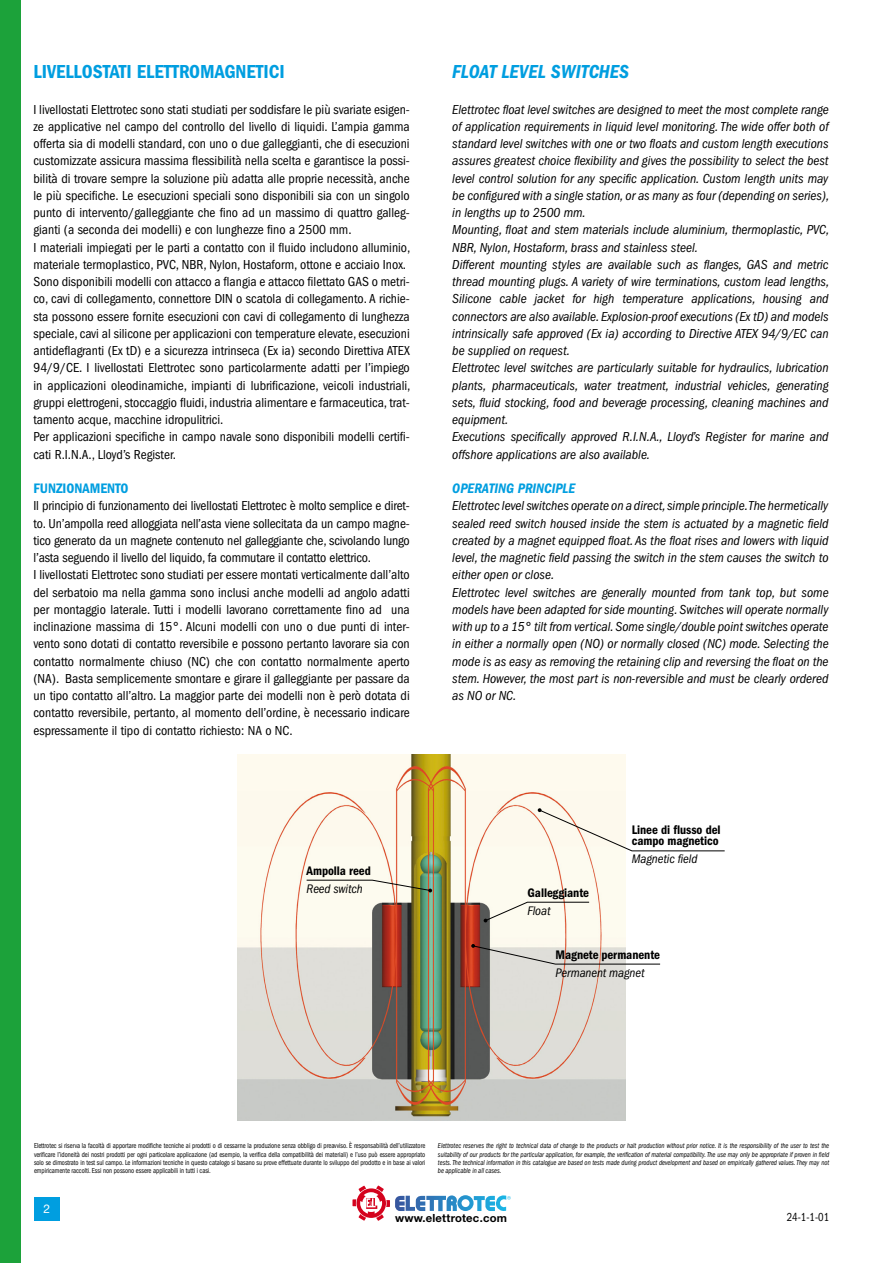
<style>
.page{position:relative;width:893px;height:1263px;background:#fff}
.page>*{position:absolute;margin:0;border:0;box-sizing:border-box;transform-origin:0 0}
.t1{font:600 condensed 19.5px "Franklin Gothic";color:#009ee0}
.t2{font:italic 600 condensed 19.5px "Franklin Gothic";color:#009ee0}
.t3{font:italic 600 condensed 14.25px "Franklin Gothic";color:#009ee0}
.t4{font:600 condensed 14.25px "Franklin Gothic";color:#009ee0}
.t5{font:condensed 13.5px/17.2px "Franklin Gothic";color:#000;text-align:justify}
.t6{font:italic condensed 13.5px/17.2px "Franklin Gothic";color:#000;text-align:justify}
.t7{font:600 condensed 12.9px/11.6px "Franklin Gothic";letter-spacing:-.005em;color:#000}
.t8{font:italic condensed 12.9px "Franklin Gothic";letter-spacing:-.005em;color:#000}
.t9{font:condensed 12px "Franklin Gothic";color:#000;scale:.9 1}
.t10{font:12px "Helvetica Neue LT Std";color:#fff}
.t11{font:700 11.25px "Helvetica Neue LT Std";letter-spacing:.02em;color:#000}
.t12{font:condensed 7.5px/8.2px "Franklin Gothic";letter-spacing:-.005em;color:#000;text-align:justify;scale:.89 1}
.t13{font:italic condensed 7.5px/8.2px "Franklin Gothic";letter-spacing:-.005em;color:#000;text-align:justify;scale:.89 1}
</style>
<div class="page">
<div style="left:0;top:0;width:21px;height:1263px;background:#1ca23a"></div>
<div style="left:34px;top:1197px;width:26px;height:23px;background:#009ee0"></div>
<svg style="left:352px;top:1185px;width:159px;height:36px"></svg>
<img style="left:237px;top:755px;width:389px;height:366px">
<svg style="left:538px;top:808px;width:187px;height:43px"></svg>
<svg style="left:484px;top:902px;width:105px;height:20px"></svg>
<svg style="left:471px;top:944px;width:189px;height:20px"></svg>
<svg style="left:306px;top:880px;width:126px;height:12px"></svg>
<p class="t1" style="left:33px;top:61px;width:253px">LIVELLOSTATI ELETTROMAGNETICI</p>
<p class="t5" style="left:33px;top:101px;width:378px">I livellostati Elettrotec sono stati studiati per soddisfare le più svariate esigen&shy;ze applicative nel campo del controllo del livello di liquidi. L’ampia gamma offerta sia di modelli standard, con uno o due galleggianti, che di esecuzioni customizzate assicura massima flessibilità nella scelta e garantisce la possi&shy;bilità di trovare sempre la soluzione più adatta alle proprie necessità, anche le più specifiche. Le esecuzioni speciali sono disponibili sia con un singolo punto di intervento/galleggiante che fino ad un massimo di quattro galleg&shy;gianti (a seconda dei modelli) e con lunghezze fino a 2500 mm.</p>
<p class="t5" style="left:33px;top:239px;width:378px">I materiali impiegati per le parti a contatto con il fluido includono alluminio, materiale termoplastico, PVC, NBR, Nylon, Hostaform, ottone e acciaio Inox.</p>
<p class="t5" style="left:33px;top:273px;width:378px">Sono disponibili modelli con attacco a flangia e attacco filettato GAS o metri&shy;co, cavi di collegamento, connettore DIN o scatola di collegamento. A richie&shy;sta possono essere fornite esecuzioni con cavi di collegamento di lunghezza speciale, cavi al silicone per applicazioni con temperature elevate, esecuzioni antideflagranti (Ex tD) e a sicurezza intrinseca (Ex ia) secondo Direttiva ATEX 94/9/CE. I livellostati Elettrotec sono particolarmente adatti per l’impiego in applicazioni oleodinamiche, impianti di lubrificazione, veicoli industriali, gruppi elettrogeni, stoccaggio fluidi, industria alimentare e farmaceutica, trat&shy;tamento acque, macchine idropulitrici.</p>
<p class="t5" style="left:33px;top:428px;width:378px">Per applicazioni specifiche in campo navale sono disponibili modelli certifi&shy;cati R.I.N.A., Lloyd’s Register.</p>
<p class="t4" style="left:33px;top:480px;width:96px">FUNZIONAMENTO</p>
<p class="t5" style="left:33px;top:497px;width:378px">Il principio di funzionamento dei livellostati Elettrotec è molto semplice e diret&shy;to. Un’ampolla reed alloggiata nell’asta viene sollecitata da un campo magne&shy;tico generato da un magnete contenuto nel galleggiante che, scivolando lungo l’asta seguendo il livello del liquido, fa commutare il contatto elettrico.</p>
<p class="t5" style="left:33px;top:566px;width:378px">I livellostati Elettrotec sono studiati per essere montati verticalmente dall’alto del serbatoio ma nella gamma sono inclusi anche modelli ad angolo adatti per montaggio laterale. Tutti i modelli lavorano correttamente fino ad una inclinazione massima di 15°. Alcuni modelli con uno o due punti di inter&shy;vento sono dotati di contatto reversibile e possono pertanto lavorare sia con contatto normalmente chiuso (NC) che con contatto normalmente aperto (NA). Basta semplicemente smontare e girare il galleggiante per passare da un tipo contatto all’altro. La maggior parte dei modelli non è però dotata di contatto reversibile, pertanto, al momento dell’ordine, è necessario indicare espressamente il tipo di contatto richiesto: NA o NC.</p>
<p class="t7" style="left:307px;top:865px;width:66px">Ampolla reed</p>
<p class="t8" style="left:307px;top:881px;width:58px">Reed switch</p>
<p class="t2" style="left:452px;top:61px;width:178px">FLOAT LEVEL SWITCHES</p>
<p class="t6" style="left:452px;top:101px;width:378px">Elettrotec float level switches are designed to meet the most complete range of application requirements in liquid level monitoring. The wide offer both of standard level switches with one or two floats and custom length executions assures greatest choice flexibility and gives the possibility to select the best level control solution for any specific application. Custom length units may be configured with a single station, or as many as four (depending on series), in lengths up to 2500 mm.</p>
<p class="t6" style="left:452px;top:221px;width:378px">Mounting, float and stem materials include aluminium, thermoplastic, PVC,<br>NBR, Nylon, Hostaform, brass and stainless steel.</p>
<p class="t6" style="left:452px;top:256px;width:379px">Different mounting styles are available such as flanges, GAS and metric thread mounting plugs. A variety of wire terminations, custom lead lengths, Silicone cable jacket for high temperature applications, housing and connectors are also available. Explosion-proof executions (Ex tD) and models intrinsically safe approved (Ex ia) according to Directive ATEX 94/9/EC can be supplied on request.</p>
<p class="t6" style="left:452px;top:359px;width:378px">Elettrotec level switches are particularly suitable for hydraulics, lubrication plants, pharmaceuticals, water treatment, industrial vehicles, generating sets, fluid stocking, food and beverage processing, cleaning machines and equipment.</p>
<p class="t6" style="left:452px;top:428px;width:378px">Executions specifically approved R.I.N.A., Lloyd’s Register for marine and offshore applications are also available.</p>
<p class="t3" style="left:452px;top:480px;width:124px">OPERATING PRINCIPLE</p>
<p class="t6" style="left:452px;top:497px;width:378px">Elettrotec level switches operate on a direct, simple principle. The hermetically sealed reed switch housed inside the stem is actuated by a magnetic field created by a magnet equipped float. As the float rises and lowers with liquid level, the magnetic field passing the switch in the stem causes the switch to either open or close.</p>
<p class="t6" style="left:452px;top:584px;width:378px">Elettrotec level switches are generally mounted from tank top, but some models have been adapted for side mounting. Switches will operate normally with up to a 15° tilt from vertical. Some single/double point switches operate in either a normally open (NO) or normally closed (NC) mode. Selecting the mode is as easy as removing the retaining clip and reversing the float on the stem. However, the most part is non-reversible and must be clearly ordered as NO or NC.</p>
<p class="t7" style="left:632px;top:824px;width:90px">Linee di flusso del campo magnetico</p>
<p class="t8" style="left:632px;top:852px;width:67px">Magnetic field</p>
<p class="t7" style="left:528px;top:887px;width:63px">Galleggiante</p>
<p class="t8" style="left:528px;top:903px;width:24px">Float</p>
<p class="t7" style="left:556px;top:949px;width:106px">Magnete permanente</p>
<p class="t8" style="left:556px;top:965px;width:90px">Permanent magnet</p>
<p class="t12" style="left:34px;top:1142px;width:441px">Elettrotec si riserva la facoltà di apportare modifiche tecniche ai prodotti o di cessarne la produzione senza obbligo di preavviso. È responsabilità dell’utilizzatore verificare l’idoneità dei nostri prodotti per ogni particolare applicazione (ad esempio, la verifica della compatibilità dei materiali) e l’uso può essere appropriato solo se dimostrato in test sul campo. Le informazioni tecniche in questo catalogo si basano su prove effettuate durante lo sviluppo del prodotto e in base ai valori empiricamente raccolti. Essi non possono essere applicabili in tutti i casi.</p>
<p class="t13" style="left:438px;top:1142px;width:441px">Elettrotec reserves the right to technical data of change to the products or halt production without prior notice. It is the responsibility of the user to test the suitability of our products for the particular application, for example, the verification of material compatibility. The use may only be appropriate if proven in field tests. The technical information in this catalogue are based on tests made during product development and based on empirically gathered values. They may not be applicable in all cases.</p>
<p class="t10" style="left:43px;top:1201px;width:8px">2</p>
<p class="t11" style="left:395px;top:1211px;width:113px">www.elettrotec.com</p>
<p class="t9" style="left:787px;top:1210px;width:49px">24-1-1-01</p>
</div>
